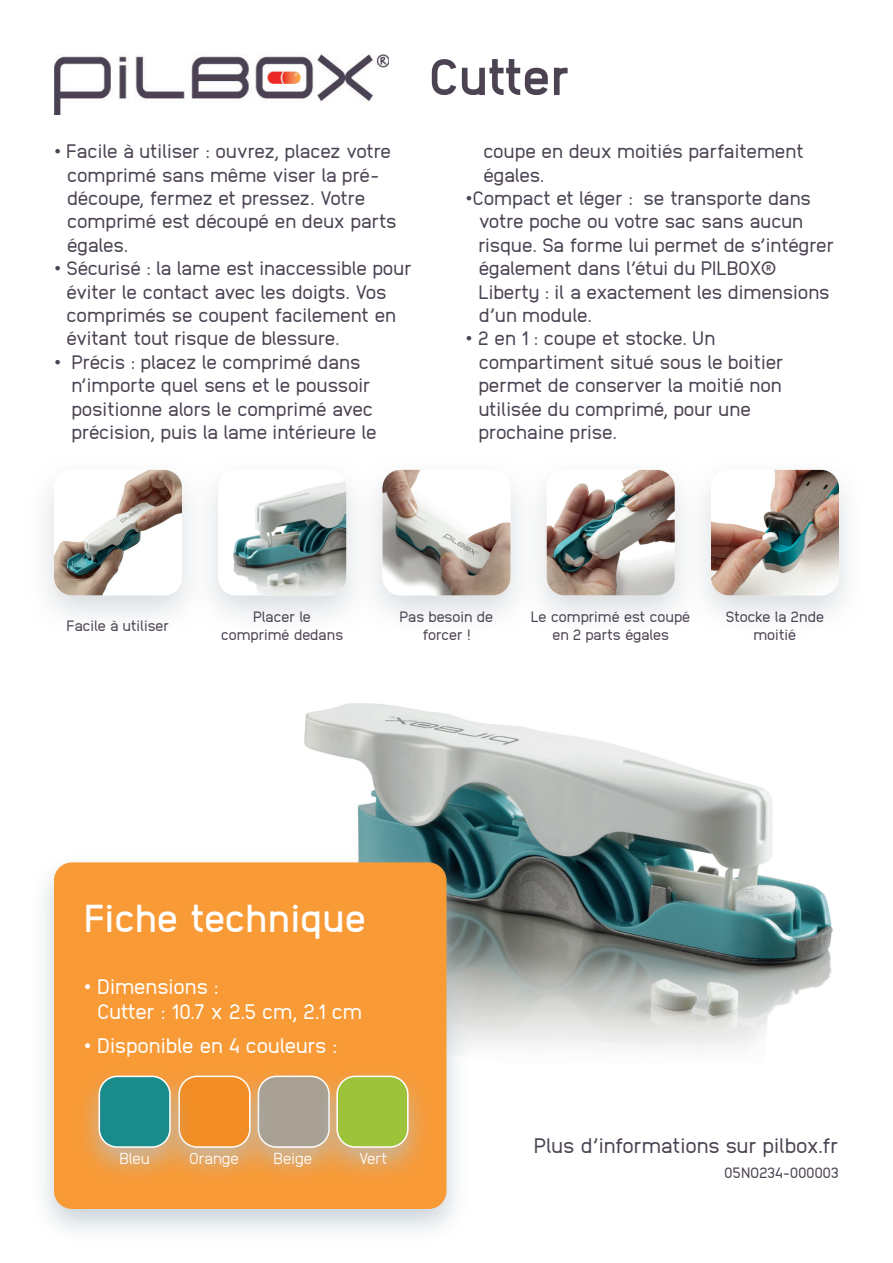
<style>
.page{position:relative;width:893px;height:1263px;background:#fff}
.page>*{position:absolute;margin:0;border:0;box-sizing:border-box;transform-origin:0 0}
.t1{font:800 51.3px "Anodina";letter-spacing:-.05em;color:#4b4252}
.t2{font:700 39px "Anodina";letter-spacing:-.02em;color:#fff}
.t3{font:21px/25.2px "Anodina";letter-spacing:-.02em;color:#fff}
.t4{font:21px "Anodina";letter-spacing:-.025em;color:#4b4252}
.t5{font:19.5px/23.4px "Anodina";letter-spacing:-.03em;color:#4b4252}
.t6{font:19.5px/23.4px "Anodina";letter-spacing:-.05em;color:#4b4252}
.t7{font:300 15.9px "Anodina";letter-spacing:-.02em;color:#fff}
.t8{font:15px/18px "Anodina";letter-spacing:-.03em;color:#4b4252;text-align:center}
.t9{font:15px/18px "Anodina";letter-spacing:-.05em;color:#4b4252;text-align:center}
</style>
<div class="page">
<img style="left:304px;top:703px;width:529px;height:346px">
<div style="left:26px;top:454px;width:184px;height:182px;background:#c9cfd4;opacity:.7"></div>
<img style="left:54px;top:470px;width:128px;height:125px">
<div style="left:190px;top:454px;width:185px;height:182px;background:#c9cfd4;opacity:.7"></div>
<img style="left:218px;top:470px;width:128px;height:125px">
<div style="left:354px;top:454px;width:185px;height:182px;background:#c9cfd4;opacity:.7"></div>
<img style="left:382px;top:470px;width:128px;height:125px">
<div style="left:518px;top:454px;width:185px;height:182px;background:#c9cfd4;opacity:.7"></div>
<img style="left:547px;top:470px;width:128px;height:125px">
<div style="left:683px;top:454px;width:184px;height:182px;background:#c9cfd4;opacity:.7"></div>
<img style="left:711px;top:470px;width:128px;height:125px">
<img style="left:54px;top:54px;width:334px;height:60px">
<div style="left:30px;top:851px;width:440px;height:394px;background:#b5c3cb;opacity:.7"></div>
<div style="left:54px;top:862px;width:392px;height:347px;background:#f89a36;border-radius:18px"></div>
<div style="left:234px;top:1064px;width:120px;height:120px;background:#b5c3cb;opacity:.7"></div>
<div style="left:258px;top:1076px;width:71px;height:71px;background:#a8a093;border-radius:18px"></div>
<div style="left:258px;top:1076px;width:72px;height:72px;border:2px solid #fff;border-radius:18px"></div>
<div style="left:154px;top:1064px;width:120px;height:120px;background:#b5c3cb;opacity:.7"></div>
<div style="left:179px;top:1076px;width:71px;height:71px;background:#f18d24;border-radius:18px"></div>
<div style="left:178px;top:1076px;width:73px;height:72px;border:2px solid #fff;border-radius:18px"></div>
<div style="left:75px;top:1064px;width:119px;height:120px;background:#b5c3cb;opacity:.7"></div>
<div style="left:99px;top:1076px;width:71px;height:71px;background:#198b8b;border-radius:18px"></div>
<div style="left:99px;top:1076px;width:72px;height:72px;border:2px solid #fff;border-radius:18px"></div>
<div style="left:312px;top:1064px;width:120px;height:120px;background:#b5c3cb;opacity:.7"></div>
<div style="left:337px;top:1076px;width:71px;height:71px;background:#9dc33b;border-radius:18px"></div>
<div style="left:336px;top:1076px;width:73px;height:72px;border:2px solid #fff;border-radius:18px"></div>
<p class="t5" style="left:67px;top:139px;width:332px;text-indent:-13px">• Facile à utiliser : ouvrez, placez votre comprimé sans même viser la pré&shy;découpe, fermez et pressez. Votre comprimé est découpé en deux parts égales.</p>
<p class="t6" style="left:66px;top:256px;width:347px;text-indent:-12px">• Sécurisé : la lame est inaccessible pour éviter le contact avec les doigts. Vos comprimés se coupent facilement en évitant tout risque de blessure.</p>
<p class="t5" style="left:71px;top:350px;width:307px;text-indent:-17px">• Précis : placez le comprimé dans n’importe quel sens et le poussoir positionne alors le comprimé avec précision, puis la lame intérieure le</p>
<h1 class="t1" style="left:428px;top:40px;width:144px">Cutter</h1>
<p class="t5" style="left:483px;top:139px;width:322px">coupe en deux moitiés parfaitement égales.</p>
<p class="t5" style="left:478px;top:186px;width:358px;text-indent:-13px">•Compact et léger : se transporte dans votre poche ou votre sac sans aucun risque. Sa forme lui permet de s’intégrer également dans l’étui du PILBOX® Liberty : il a exactement les dimensions d’un module.</p>
<p class="t5" style="left:478px;top:326px;width:307px;text-indent:-13px">• 2 en 1 : coupe et stocke. Un compartiment situé sous le boitier permet de conserver la moitié non utilisée du comprimé, pour une prochaine prise.</p>
<p class="t8" style="left:66px;top:616px;width:105px">Facile à utiliser</p>
<p class="t8" style="left:221px;top:607px;width:124px">Placer le comprimé dedans</p>
<p class="t9" style="left:400px;top:607px;width:95px">Pas besoin de forcer !</p>
<p class="t9" style="left:531px;top:607px;width:161px">Le comprimé est coupé en 2 parts égales</p>
<p class="t8" style="left:726px;top:607px;width:100px">Stocke la 2nde moitié</p>
<h2 class="t2" style="left:84px;top:890px;width:285px">Fiche technique</h2>
<p class="t3" style="left:97px;top:973px;width:267px;text-indent:-13px">• Dimensions :<br>Cutter : 10.7 x 2.5 cm, 2.1 cm</p>
<p class="t3" style="left:84px;top:1032px;width:255px">• Disponible en 4 couleurs :</p>
<p class="t7" style="left:119px;top:1147px;width:32px">Bleu</p>
<p class="t7" style="left:189px;top:1147px;width:52px">Orange</p>
<p class="t7" style="left:273px;top:1147px;width:40px">Beige</p>
<p class="t7" style="left:359px;top:1147px;width:31px">Vert</p>
<p class="t4" style="left:534px;top:1130px;width:307px">Plus d’informations sur pilbox.fr</p>
<p class="t8" style="left:724px;top:1163px;width:116px">05NO234-000003</p>
</div>
